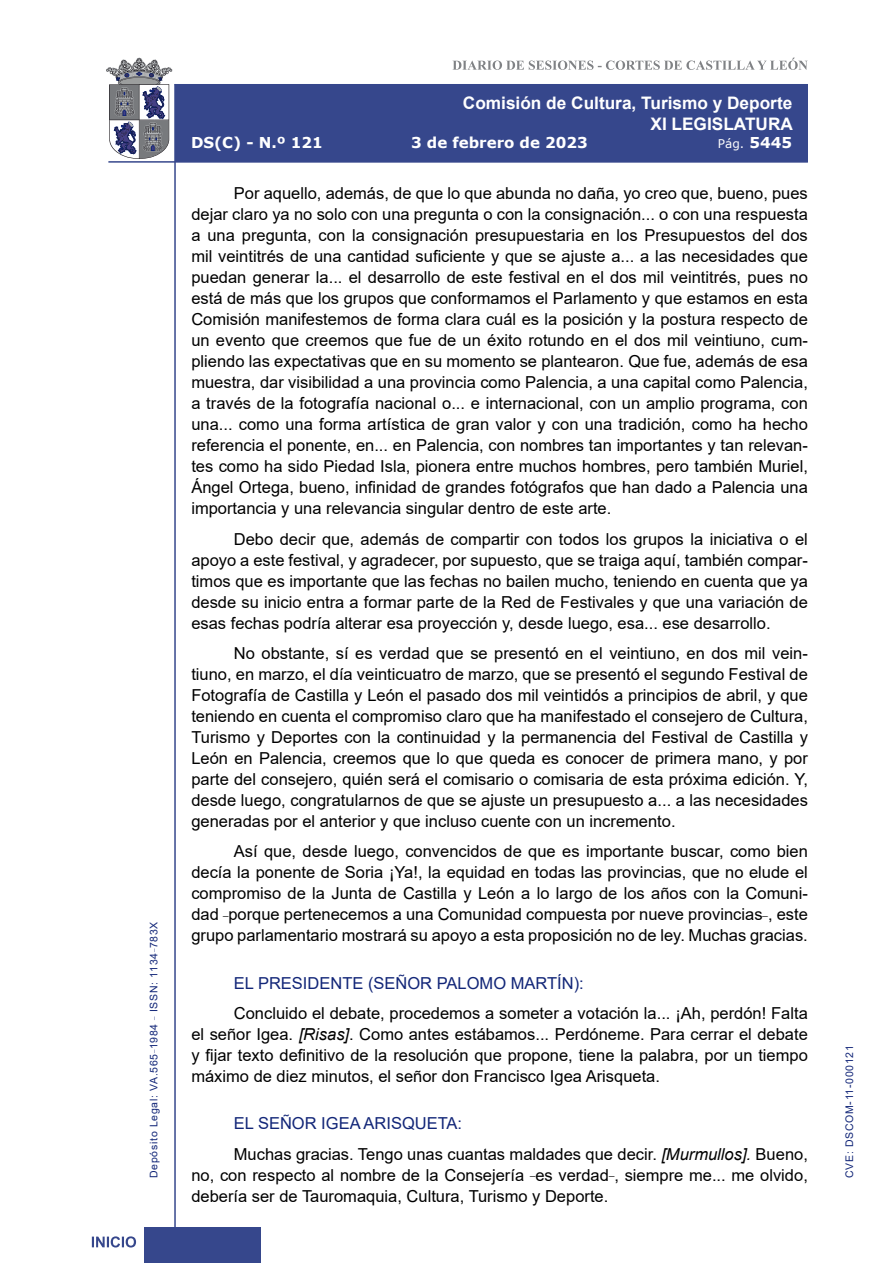
<style>
.page{position:relative;width:893px;height:1263px;background:#fff}
.page>*{position:absolute;margin:0;border:0;box-sizing:border-box;transform-origin:0 0}
.t1{font:700 17.25px/20.7px "Arial";color:#fff;text-align:right}
.t2{font:16.5px/21px "Arial";color:#000;text-align:justify}
.Orador{font:16.5px "Arial";color:#122678}
.t3{font:700 15px "Verdana";color:#fff}
.t4{font:12px "Verdana";color:#fff}
.t5{font:10.5px "Arial";letter-spacing:.065em;color:#122678}
.s1{font-weight:700;font-size:15px}
.s2{font-style:italic}
</style>
<div class="page">
<svg style="left:452px;top:58px;width:356px;height:12px"></svg>
<hr style="left:174px;top:84px;width:2px;height:1179px;background:#36478c">
<div style="left:144px;top:1227px;width:117px;height:36px;background:#36478c"></div>
<div style="left:175px;top:84px;width:633px;height:78px;background:#36478c"></div>
<hr style="left:108px;top:161px;width:700px;height:2px;background:#36478c">
<svg style="left:92px;top:1236px;width:44px;height:11px"></svg>
<svg style="left:106px;top:58px;width:66px;height:101px"></svg>
<p class="t5" style="left:146px;top:1178px;width:258px;rotate:-90deg">Depósito Legal: VA.565<sup>_</sup>1984 <sup>_</sup> ISSN: 1134<sup>_</sup>783X</p>
<p class="t1" style="left:463px;top:93px;width:332px">Comisión de Cultura, Turismo y Deporte<br>XI LEGISLATURA</p>
<p class="t3" style="left:191px;top:132px;width:133px">DS(C) - N.º 121</p>
<p class="t3" style="left:411px;top:132px;width:178px">3 de febrero de 2023</p>
<p class="t4" style="left:718px;top:135px;width:76px">Pág. <span class="s1">5445</span></p>
<p class="t2" style="left:191px;top:183px;width:618px;text-indent:43px">Por aquello, además, de que lo que abunda no daña, yo creo que, bueno, pues dejar claro ya no solo con una pregunta o con la consignación... o con una respuesta a una pregunta, con la consignación presupuestaria en los Presupuestos del dos mil veintitrés de una cantidad suficiente y que se ajuste a... a las necesidades que puedan generar la... el desarrollo de este festival en el dos mil veintitrés, pues no está de más que los grupos que conformamos el Parlamento y que estamos en esta Comisión manifestemos de forma clara cuál es la posición y la postura respecto de un evento que creemos que fue de un éxito rotundo en el dos mil veintiuno, cum&shy;pliendo las expectativas que en su momento se plantearon. Que fue, además de esa muestra, dar visibilidad a una provincia como Palencia, a una capital como Palencia, a través de la fotografía nacional o... e internacional, con un amplio programa, con una... como una forma artística de gran valor y con una tradición, como ha hecho referencia el ponente, en... en Palencia, con nombres tan importantes y tan relevan&shy;tes como ha sido Piedad Isla, pionera entre muchos hombres, pero también Muriel, Ángel Ortega, bueno, infinidad de grandes fotógrafos que han dado a Palencia una importancia y una relevancia singular dentro de este arte.</p>
<p class="t2" style="left:191px;top:528px;width:618px;text-indent:43px">Debo decir que, además de compartir con todos los grupos la iniciativa o el apoyo a este festival, y agradecer, por supuesto, que se traiga aquí, también compar&shy;timos que es importante que las fechas no bailen mucho, teniendo en cuenta que ya desde su inicio entra a formar parte de la Red de Festivales y que una variación de esas fechas podría alterar esa proyección y, desde luego, esa... ese desarrollo.</p>
<p class="t2" style="left:191px;top:642px;width:618px;text-indent:43px">No obstante, sí es verdad que se presentó en el veintiuno, en dos mil vein&shy;tiuno, en marzo, el día veinticuatro de marzo, que se presentó el segundo Festival de Fotografía de Castilla y León el pasado dos mil veintidós a principios de abril, y que teniendo en cuenta el compromiso claro que ha manifestado el consejero de Cultura, Turismo y Deportes con la continuidad y la permanencia del Festival de Castilla y León en Palencia, creemos que lo que queda es conocer de primera mano, y por parte del consejero, quién será el comisario o comisaria de esta próxima edición. Y, desde luego, congratularnos de que se ajuste un presupuesto a... a las necesidades generadas por el anterior y que incluso cuente con un incremento.</p>
<p class="t2" style="left:191px;top:841px;width:618px;text-indent:43px">Así que, desde luego, convencidos de que es importante buscar, como bien decía la ponente de Soria ¡Ya!, la equidad en todas las provincias, que no elude el compromiso de la Junta de Castilla y León a lo largo de los años con la Comuni&shy;dad <sup>_</sup>porque pertenecemos a una Comunidad compuesta por nueve provincias<sup>_</sup>, este grupo parlamentario mostrará su apoyo a esta proposición no de ley. Muchas gracias.</p>
<p class="Orador" style="left:234px;top:971px;width:351px">EL PRESIDENTE (SEÑOR PALOMO MARTÍN):</p>
<p class="t2" style="left:191px;top:1002px;width:618px;text-indent:43px">Concluido el debate, procedemos a someter a votación la... ¡Ah, perdón! Falta el señor Igea. <span class="s2">[Risas]</span>. Como antes estábamos... Perdóneme. Para cerrar el debate y fijar texto definitivo de la resolución que propone, tiene la palabra, por un tiempo máximo de diez minutos, el señor don Francisco Igea Arisqueta.</p>
<p class="Orador" style="left:234px;top:1112px;width:230px">EL SEÑOR IGEA ARISQUETA:</p>
<p class="t2" style="left:191px;top:1143px;width:618px;text-indent:43px">Muchas gracias. Tengo unas cuantas maldades que decir. <span class="s2">[Murmullos].</span> Bueno, no, con respecto al nombre de la Consejería <sup>_</sup>es verdad<sup>_</sup>, siempre me... me olvido, debería ser de Tauromaquia, Cultura, Turismo y Deporte.</p>
<p class="t5" style="left:842px;top:1178px;width:134px;rotate:-90deg">CVE: DSCOM-11-000121</p>
</div>
